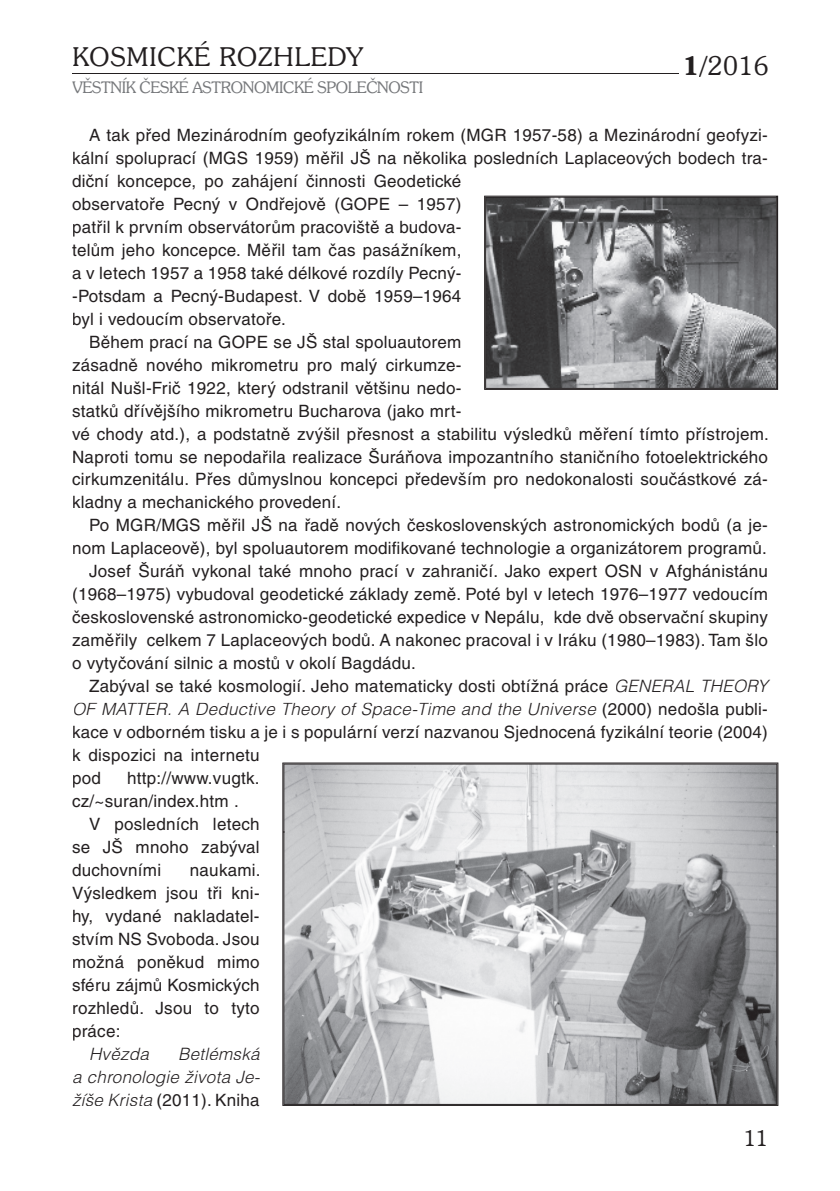
<style>
.page{position:relative;width:840px;height:1191px;background:#fff}
.page>*{position:absolute;margin:0;border:0;box-sizing:border-box;transform-origin:0 0}
.t1{font:300 26px "Souvenir IT Cby BTCE";letter-spacing:.04em;color:#231f20}
.t2{font:300 22px "Souvenir IT Cby BTCE";color:#231f20}
.t3{font:17px/23px "Helvetica CE";letter-spacing:.015em;color:#231f20;text-align:justify}
.t4{font:italic 300 17px/23px "Helvetica CE";letter-spacing:.015em;color:#231f20;text-align:justify}
.t5{font:300 16px "Souvenir IT Cby BTCE";letter-spacing:-.02em;color:#76787b}
.s1{font-weight:600}
.s2{font-weight:300;font-style:italic}
.s3{font-weight:400;font-style:normal}
</style>
<div class="page">
<hr style="left:72px;top:73px;width:606px;height:1px;background:#231f20">
<svg style="left:484px;top:196px;width:293px;height:194px"></svg>
<img style="left:485px;top:197px;width:290px;height:192px">
<svg style="left:282px;top:762px;width:496px;height:344px;background:#b8b9bb"></svg>
<img style="left:283px;top:763px;width:494px;height:69px">
<img style="left:283px;top:831px;width:71px;height:274px">
<img style="left:706px;top:831px;width:71px;height:274px">
<img style="left:353px;top:1036px;width:353px;height:69px">
<h1 class="t1" style="left:72px;top:40px;width:292px">KOSMICKÉ ROZHLEDY</h1>
<p class="t5" style="left:72px;top:77px;width:352px">VĚSTNÍK ČESKÉ ASTRONOMICKÉ SPOLEČNOSTI</p>
<h1 class="t1" style="left:682px;top:48px;width:87px"><span class="s1">1/</span>2016</h1>
<p class="t3" style="left:89px;top:123px;width:680px">A tak před Mezinárodním geofyzikálním rokem (MGR 1957-58) a Mezinárodní geofyzi-</p>
<p class="t3" style="left:72px;top:146px;width:697px">kální spoluprací (MGS 1959) měřil JŠ na několika posledních Laplaceových bodech tra-</p>
<p class="t3" style="left:72px;top:169px;width:390px">diční koncepce, po zahájení činnosti Geodetické</p>
<p class="t3" style="left:72px;top:192px;width:390px">observatoře Pecný v Ondřejově (GOPE – 1957)</p>
<p class="t3" style="left:72px;top:215px;width:390px">patřil k prvním observátorům pracoviště a budova-</p>
<p class="t3" style="left:72px;top:238px;width:390px">telům jeho koncepce. Měřil tam čas pasážníkem,</p>
<p class="t3" style="left:72px;top:261px;width:390px">a v letech 1957 a 1958 také délkové rozdíly Pecný-</p>
<p class="t3" style="left:72px;top:284px;width:390px">-Potsdam a Pecný-Budapest. V době 1959–1964</p>
<p class="t3" style="left:72px;top:307px;width:215px">byl i vedoucím observatoře.</p>
<p class="t3" style="left:89px;top:330px;width:373px">Během prací na GOPE se JŠ stal spoluautorem</p>
<p class="t3" style="left:72px;top:353px;width:390px">zásadně nového mikrometru pro malý cirkumze-</p>
<p class="t3" style="left:72px;top:376px;width:390px">nitál Nušl-Frič 1922, který odstranil většinu nedo-</p>
<p class="t3" style="left:72px;top:399px;width:390px">statků dřívějšího mikrometru Bucharova (jako mrt-</p>
<p class="t3" style="left:72px;top:422px;width:698px">vé chody atd.), a podstatně zvýšil přesnost a stabilitu výsledků měření tímto přístrojem.</p>
<p class="t3" style="left:72px;top:445px;width:697px">Naproti tomu se nepodařila realizace Šuráňova impozantního staničního fotoelektrického</p>
<p class="t3" style="left:72px;top:468px;width:697px">cirkumzenitálu. Přes důmyslnou koncepci především pro nedokonalosti součástkové zá-</p>
<p class="t3" style="left:72px;top:491px;width:270px">kladny a mechanického provedení.</p>
<p class="t3" style="left:89px;top:514px;width:680px">Po MGR/MGS měřil JŠ na řadě nových československých astronomických bodů (a je-</p>
<p class="t3" style="left:72px;top:537px;width:695px">nom Laplaceově), byl spoluautorem modifikované technologie a organizátorem programů.</p>
<p class="t3" style="left:89px;top:560px;width:679px">Josef Šuráň vykonal také mnoho prací v zahraničí. Jako expert OSN v Afghánistánu</p>
<p class="t3" style="left:72px;top:583px;width:697px">(1968–1975) vybudoval geodetické základy země. Poté byl v letech 1976–1977 vedoucím</p>
<p class="t3" style="left:72px;top:606px;width:697px">československé astronomicko-geodetické expedice v Nepálu, kde dvě observační skupiny</p>
<p class="t3" style="left:72px;top:629px;width:697px">zaměřily celkem 7 Laplaceových bodů. A nakonec pracoval i v Iráku (1980–1983). Tam šlo</p>
<p class="t3" style="left:72px;top:651px;width:345px">o vytyčování silnic a mostů v okolí Bagdádu.</p>
<p class="t3" style="left:89px;top:674px;width:680px">Zabýval se také kosmologií. Jeho matematicky dosti obtížná práce <span class="s2">GENERAL THEORY</span></p>
<p class="t4" style="left:72px;top:697px;width:697px">OF MATTER. A Deductive Theory of Space-Time and the Universe <span class="s3">(2000) nedošla publi-</span></p>
<p class="t3" style="left:72px;top:720px;width:697px">kace v odborném tisku a je i s populární verzí nazvanou Sjednocená fyzikální teorie (2004)</p>
<p class="t3" style="left:72px;top:743px;width:189px">k dispozici na internetu</p>
<p class="t3" style="left:72px;top:766px;width:30px">pod</p>
<p class="t3" style="left:72px;top:766px;width:189px;text-indent:55px">http://www.vugtk. cz/~suran/index.htm .</p>
<p class="t3" style="left:72px;top:812px;width:189px;text-indent:17px">V posledních letech se JŠ mnoho zabýval duchovními</p>
<p class="t3" style="left:72px;top:858px;width:190px;text-indent:118px">naukami.<br>Výsledkem jsou tři kni&shy;hy, vydané nakladatel&shy;stvím NS Svoboda. Jsou možná poněkud mimo sféru zájmů Kosmických rozhledů. Jsou to tyto práce:</p>
<p class="t4" style="left:89px;top:1042px;width:61px">Hvězda</p>
<p class="t4" style="left:72px;top:1042px;width:189px;text-indent:106px">Betlémská a chronologie života Je&shy;žíše Krista <span class="s3">(2011). Kniha</span></p>
<p class="t2" style="left:743px;top:1124px;width:26px">11</p>
</div>
